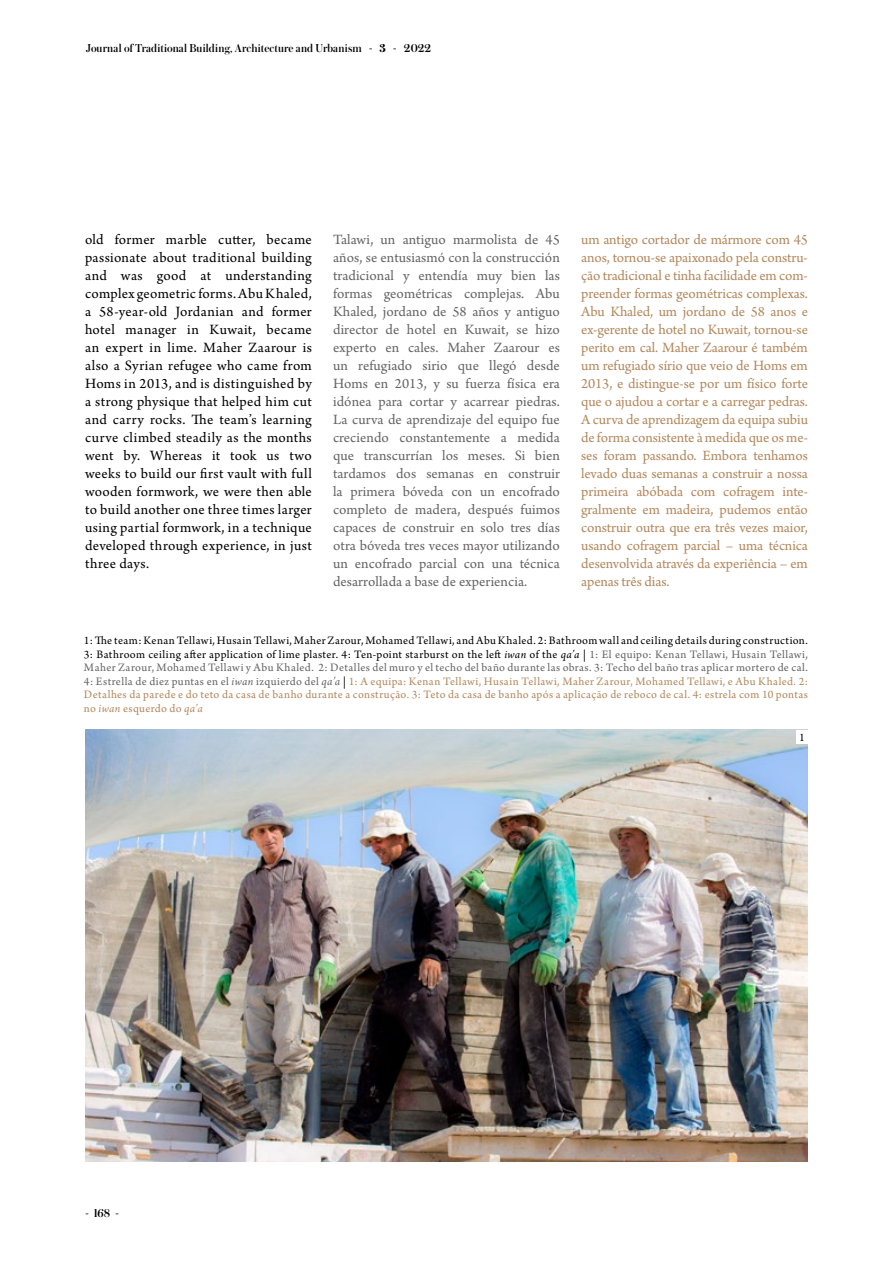
<style>
.page{position:relative;width:893px;height:1263px;background:#fff}
.page>*{position:absolute;margin:0;border:0;box-sizing:border-box;transform-origin:0 0}
.t1{font:15px/18px "Arno Pro";letter-spacing:-.01em;color:#b3885d;text-align:justify}
.t2{font:15px/18px "Arno Pro";letter-spacing:.005em;color:#666465;text-align:justify}
.t3{font:15px/18px "Arno Pro";letter-spacing:.025em;color:#000;text-align:justify}
.t4{font:12px/13.5px "Arno Pro";letter-spacing:.025em;color:#b3885d;text-align:justify}
.t5{font:500 12px "Austin";letter-spacing:.01em;color:#000}
.t6{font:12px "Arno Pro";color:#000}
.s1{font-weight:700}
.s2{color:#000}
.s3{font-style:italic;color:#000}
.s4{color:#666465}
.s5{font-style:italic;color:#666465}
.s6{font-style:italic}
</style>
<div class="page">
<img style="left:85px;top:730px;width:723px;height:432px">
<div style="left:796px;top:730px;width:12px;height:14px;background:#fff"></div>
<p class="t5" style="left:86px;top:40px;width:347px">Journal of Traditional Building, Architecture and Urbanism - <span class="s1">3</span> - 2022</p>
<p class="t2" style="left:333px;top:231px;width:228px">Talawi, un antiguo marmolista de 45 años, se entusiasmó con la construcción tradicional y entendía muy bien las formas geométricas complejas. Abu Khaled, jordano de 58 años y antiguo director de hotel en Kuwait, se hizo experto en cales. Maher Zaarour es un refugiado sirio que llegó desde Homs en 2013, y su fuerza física era idónea para cortar y acarrear piedras.<br>La curva de aprendizaje del equipo fue creciendo constantemente a medida que transcurrían los meses. Si bien tardamos dos semanas en construir la primera bóveda con un encofrado completo de madera, después fuimos capaces de construir en solo tres días otra bóveda tres veces mayor utilizando un encofrado parcial con una técnica desarrollada a base de experiencia.</p>
<p class="t3" style="left:85px;top:231px;width:228px">old former marble cutter, became passionate about traditional building and was good at understanding complex geometric forms. Abu Khaled, a 58-year-old Jordanian and former hotel manager in Kuwait, became an expert in lime. Maher Zaarour is also a Syrian refugee who came from Homs in 2013, and is distinguished by a strong physique that helped him cut and carry rocks. The team’s learning curve climbed steadily as the months went by. Whereas it took us two weeks to build our first vault with full wooden formwork, we were then able to build another one three times larger using partial formwork, in a technique developed through experience, in just three days.</p>
<p class="t1" style="left:581px;top:231px;width:228px">um antigo cortador de mármore com 45 anos, tornou-se apaixonado pela constru&shy;ção tradicional e tinha facilidade em com&shy;preender formas geométricas complexas.<br>Abu Khaled, um jordano de 58 anos e ex-gerente de hotel no Kuwait, tornou-se perito em cal. Maher Zaarour é também um refugiado sírio que veio de Homs em 2013, e distingue-se por um físico forte que o ajudou a cortar e a carregar pedras.<br>A curva de aprendizagem da equipa subiu de forma consistente à medida que os me&shy;ses foram passando. Embora tenhamos levado duas semanas a construir a nossa primeira abóbada com cofragem inte&shy;gralmente em madeira, pudemos então construir outra que era três vezes maior, usando cofragem parcial – uma técnica desenvolvida através da experiência – em apenas três dias.</p>
<p class="t4" style="left:84px;top:635px;width:725px"><span class="s2">1: The team: Kenan Tellawi, Husain Tellawi, Maher Zarour, Mohamed Tellawi, and Abu Khaled. 2: Bathroom wall and ceiling details during construction.<br>3: Bathroom ceiling after application of lime plaster. 4: Ten-point starburst on the left</span> <span class="s3">iwan</span> <span class="s2">of the</span> <span class="s3">qa’a</span> <span class="s2">|</span> <span class="s4">1: El equipo: Kenan Tellawi, Husain Tellawi, Maher Zarour, Mohamed Tellawi y Abu Khaled. 2: Detalles del muro y el techo del baño durante las obras. 3: Techo del baño tras aplicar mortero de cal.<br>4: Estrella de diez puntas en el</span> <span class="s5">iwan</span> <span class="s4">izquierdo del</span> <span class="s5">qa’a</span> <span class="s2">|</span> 1: A equipa: Kenan Tellawi, Husain Tellawi, Maher Zarour, Mohamed Tellawi, e Abu Khaled. 2:<br>Detalhes da parede e do teto da casa de banho durante a construção. 3: Teto da casa de banho após a aplicação de reboco de cal. 4: estrela com 10 pontas no <span class="s6">iwan</span> esquerdo do <span class="s6">qa’a</span></p>
<p class="t6" style="left:799px;top:730px;width:7px">1</p>
<p class="t5" style="left:85px;top:1205px;width:35px">- 168 -</p>
</div>
